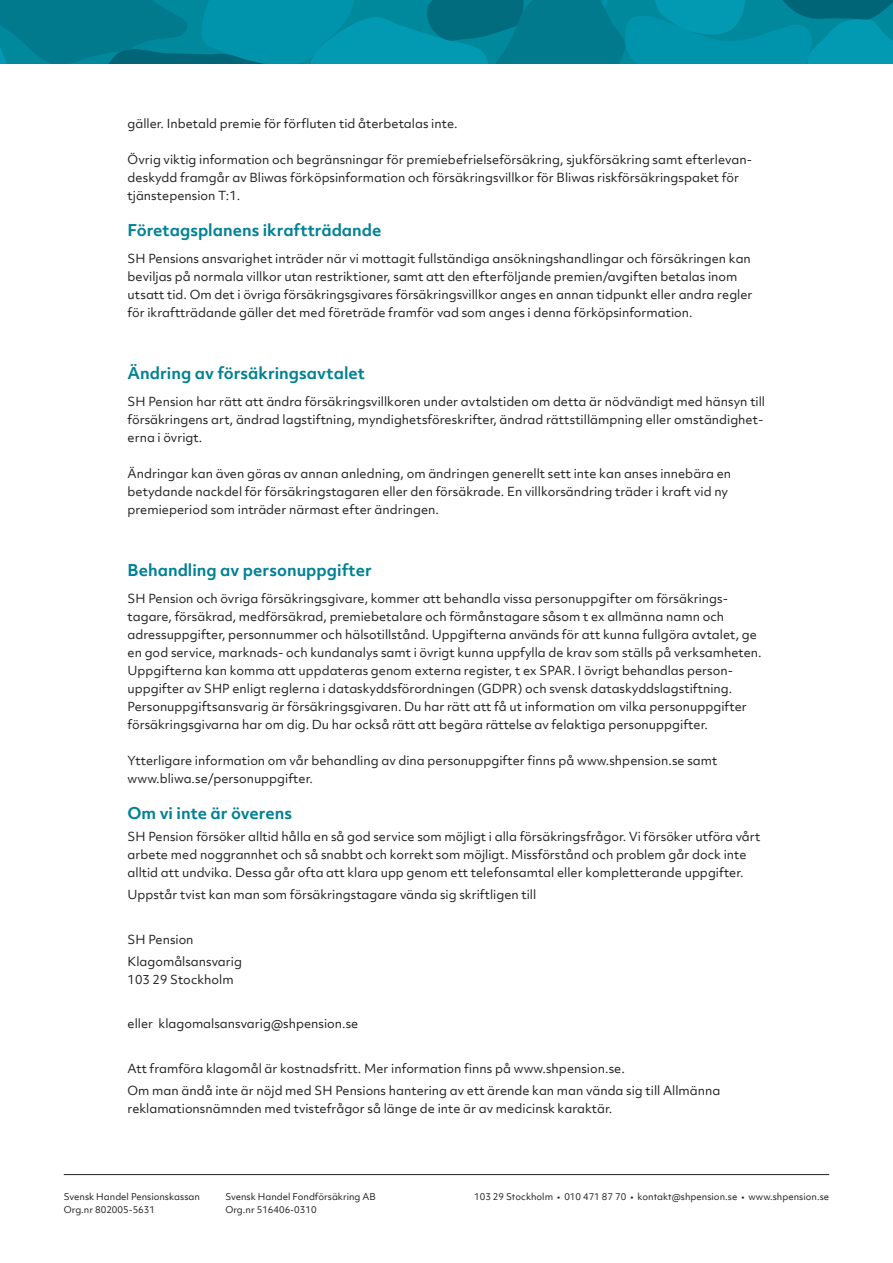
<style>
.page{position:relative;width:893px;height:1263px;background:#fff}
.page>*{position:absolute;margin:0;border:0;box-sizing:border-box;transform-origin:0 0}
.Brödtext_8_12_pkt_vä{font:700 15.6px "Objektiv Mk 2";color:#008195}
.Brödtext_8_12_pkt_vä-2{font:12px/18px "Objektiv Mk 2";color:#231f20}
.t1{font:9px/13.5px "Objektiv Mk 1";color:#231f20}
</style>
<div class="page">
<svg style="left:0;top:0;width:893px;height:64px;background:#00879c"></svg>
<hr style="left:64px;top:1174px;width:765px;height:1px;background:#231f20">
<p class="Brödtext_8_12_pkt_vä-2" style="left:128px;top:114px;width:332px">gäller. Inbetald premie för förfluten tid återbetalas inte.</p>
<p class="Brödtext_8_12_pkt_vä-2" style="left:128px;top:150px;width:626px">Övrig viktig information och begränsningar för premiebefrielseförsäkring, sjukförsäkring samt efterlevan&shy;deskydd framgår av Bliwas förköpsinformation och försäkringsvillkor för Bliwas riskförsäkringspaket för tjänstepension T:1.</p>
<p class="Brödtext_8_12_pkt_vä" style="left:128px;top:219px;width:255px">Företagsplanens ikraftträdande</p>
<p class="Brödtext_8_12_pkt_vä-2" style="left:128px;top:249px;width:626px">SH Pensions ansvarighet inträder när vi mottagit fullständiga ansökningshandlingar och försäkringen kan beviljas på normala villkor utan restriktioner, samt att den efterföljande premien/avgiften betalas inom utsatt tid. Om det i övriga försäkringsgivares försäkringsvillkor anges en annan tidpunkt eller andra regler för ikraftträdande gäller det med företräde framför vad som anges i denna förköpsinformation.</p>
<p class="Brödtext_8_12_pkt_vä" style="left:128px;top:362px;width:239px">Ändring av försäkringsavtalet</p>
<p class="Brödtext_8_12_pkt_vä-2" style="left:128px;top:392px;width:639px">SH Pension har rätt att ändra försäkringsvillkoren under avtalstiden om detta är nödvändigt med hänsyn till försäkringens art, ändrad lagstiftning, myndighetsföreskrifter, ändrad rättstillämpning eller omständighet&shy;erna i övrigt.</p>
<p class="Brödtext_8_12_pkt_vä-2" style="left:128px;top:464px;width:605px">Ändringar kan även göras av annan anledning, om ändringen generellt sett inte kan anses innebära en betydande nackdel för försäkringstagaren eller den försäkrade. En villkorsändring träder i kraft vid ny premieperiod som inträder närmast efter ändringen.</p>
<p class="Brödtext_8_12_pkt_vä" style="left:128px;top:559px;width:246px">Behandling av personuppgifter</p>
<p class="Brödtext_8_12_pkt_vä-2" style="left:128px;top:589px;width:636px">SH Pension och övriga försäkringsgivare, kommer att behandla vissa personuppgifter om försäkrings&shy;tagare, försäkrad, medförsäkrad, premiebetalare och förmånstagare såsom t ex allmänna namn och adressuppgifter, personnummer och hälsotillstånd. Uppgifterna används för att kunna fullgöra avtalet, ge en god service, marknads- och kundanalys samt i övrigt kunna uppfylla de krav som ställs på verksamheten.<br>Uppgifterna kan komma att uppdateras genom externa register, t ex SPAR. I övrigt behandlas person&shy;uppgifter av SHP enligt reglerna i dataskyddsförordningen (GDPR) och svensk dataskyddslagstiftning.<br>Personuppgiftsansvarig är försäkringsgivaren. Du har rätt att få ut information om vilka personuppgifter försäkringsgivarna har om dig. Du har också rätt att begära rättelse av felaktiga personuppgifter.</p>
<p class="Brödtext_8_12_pkt_vä-2" style="left:128px;top:751px;width:591px">Ytterligare information om vår behandling av dina personuppgifter finns på www.shpension.se samt</p>
<p class="Brödtext_8_12_pkt_vä-2" style="left:128px;top:769px;width:187px">www.bliwa.se/personuppgifter.</p>
<p class="Brödtext_8_12_pkt_vä" style="left:128px;top:802px;width:166px">Om vi inte är överens</p>
<p class="Brödtext_8_12_pkt_vä-2" style="left:128px;top:827px;width:634px">SH Pension försöker alltid hålla en så god service som möjligt i alla försäkringsfrågor. Vi försöker utföra vårt arbete med noggrannhet och så snabbt och korrekt som möjligt. Missförstånd och problem går dock inte alltid att undvika. Dessa går ofta att klara upp genom ett telefonsamtal eller kompletterande uppgifter.</p>
<p class="Brödtext_8_12_pkt_vä-2" style="left:128px;top:885px;width:410px">Uppstår tvist kan man som försäkringstagare vända sig skriftligen till</p>
<p class="Brödtext_8_12_pkt_vä-2" style="left:128px;top:930px;width:68px">SH Pension</p>
<p class="Brödtext_8_12_pkt_vä-2" style="left:128px;top:952px;width:116px">Klagomålsansvarig<br>103 29 Stockholm</p>
<p class="Brödtext_8_12_pkt_vä-2" style="left:128px;top:1015px;width:232px">eller klagomalsansvarig@shpension.se</p>
<p class="Brödtext_8_12_pkt_vä-2" style="left:128px;top:1059px;width:499px">Att framföra klagomål är kostnadsfritt. Mer information finns på www.shpension.se.</p>
<p class="Brödtext_8_12_pkt_vä-2" style="left:128px;top:1082px;width:594px">Om man ändå inte är nöjd med SH Pensions hantering av ett ärende kan man vända sig till Allmänna reklamationsnämnden med tvistefrågor så länge de inte är av medicinsk karaktär.</p>
<p class="t1" style="left:225px;top:1189px;width:152px">Svensk Handel Fondförsäkring AB<br>Org.nr 516406-0310</p>
<p class="t1" style="left:64px;top:1189px;width:138px">Svensk Handel Pensionskassan</p>
<p class="t1" style="left:474px;top:1189px;width:356px">103 29 Stockholm • 010 471 87 70 • kontakt@shpension.se • www.shpension.se</p>
<p class="t1" style="left:64px;top:1203px;width:93px">Org.nr 802005-5631</p>
</div>
